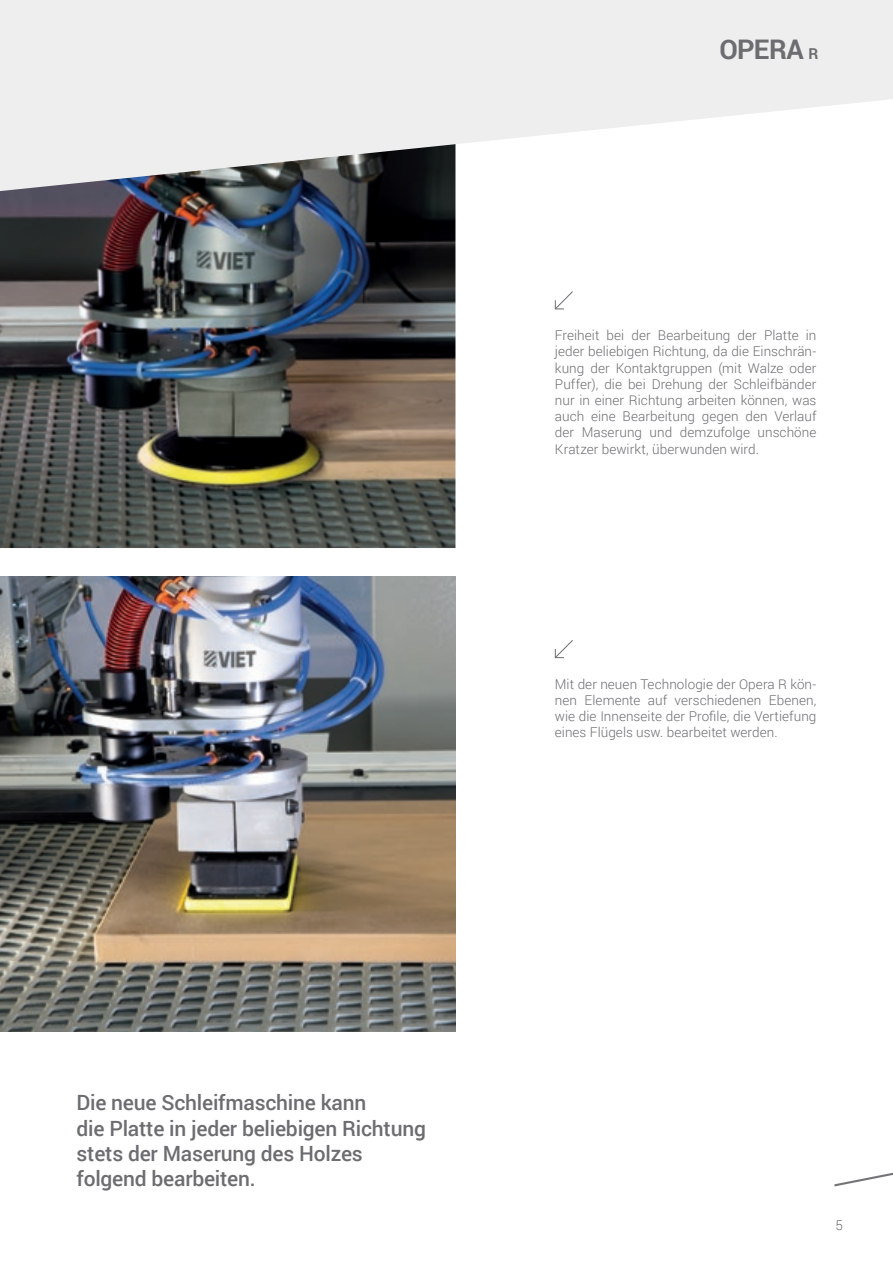
<style>
.page{position:relative;width:893px;height:1263px;background:#fff}
.page>*{position:absolute;margin:0;border:0;box-sizing:border-box;transform-origin:0 0}
.t1{font:700 27px "Roboto";letter-spacing:-.02em;color:#6c6d70}
.t2{font:500 21px/25.2px "Roboto";letter-spacing:-.01em;color:#6c6d70}
.t3{font:300 13.5px/16.2px "Roboto";letter-spacing:.005em;color:#6c6d70;text-align:justify}
.s1{font-size:15px}
</style>
<div class="page">
<svg style="left:834px;top:1172px;width:59px;height:14px"></svg>
<img style="left:0;top:191px;width:455px;height:357px">
<img style="left:0;top:576px;width:455px;height:455px">
<svg style="left:0;top:0;width:893px;height:191px;fill:#eeeeef"></svg>
<svg style="left:554px;top:291px;width:19px;height:19px"></svg>
<svg style="left:554px;top:640px;width:19px;height:19px"></svg>
<p class="t1" style="left:719px;top:30px;width:100px">OPERA <span class="s1">R</span></p>
<p class="t3" style="left:555px;top:327px;width:263px">Freiheit bei der Bearbeitung der Platte in jeder beliebigen Richtung, da die Einschrän&shy;kung der Kontaktgruppen (mit Walze oder Puffer), die bei Drehung der Schleifbänder nur in einer Richtung arbeiten können, was auch eine Bearbeitung gegen den Verlauf der Maserung und demzufolge unschöne Kratzer bewirkt, überwunden wird.</p>
<p class="t3" style="left:555px;top:675px;width:263px">Mit der neuen Technologie der Opera R kön&shy;nen Elemente auf verschiedenen Ebenen, wie die Innenseite der Profile, die Vertiefung eines Flügels usw. bearbeitet werden.</p>
<p class="t2" style="left:77px;top:1089px;width:351px">Die neue Schleifmaschine kann<br>die Platte in jeder beliebigen Richtung stets der Maserung des Holzes folgend bearbeiten.</p>
<p class="t3" style="left:836px;top:1216px;width:9px">5</p>
</div>
